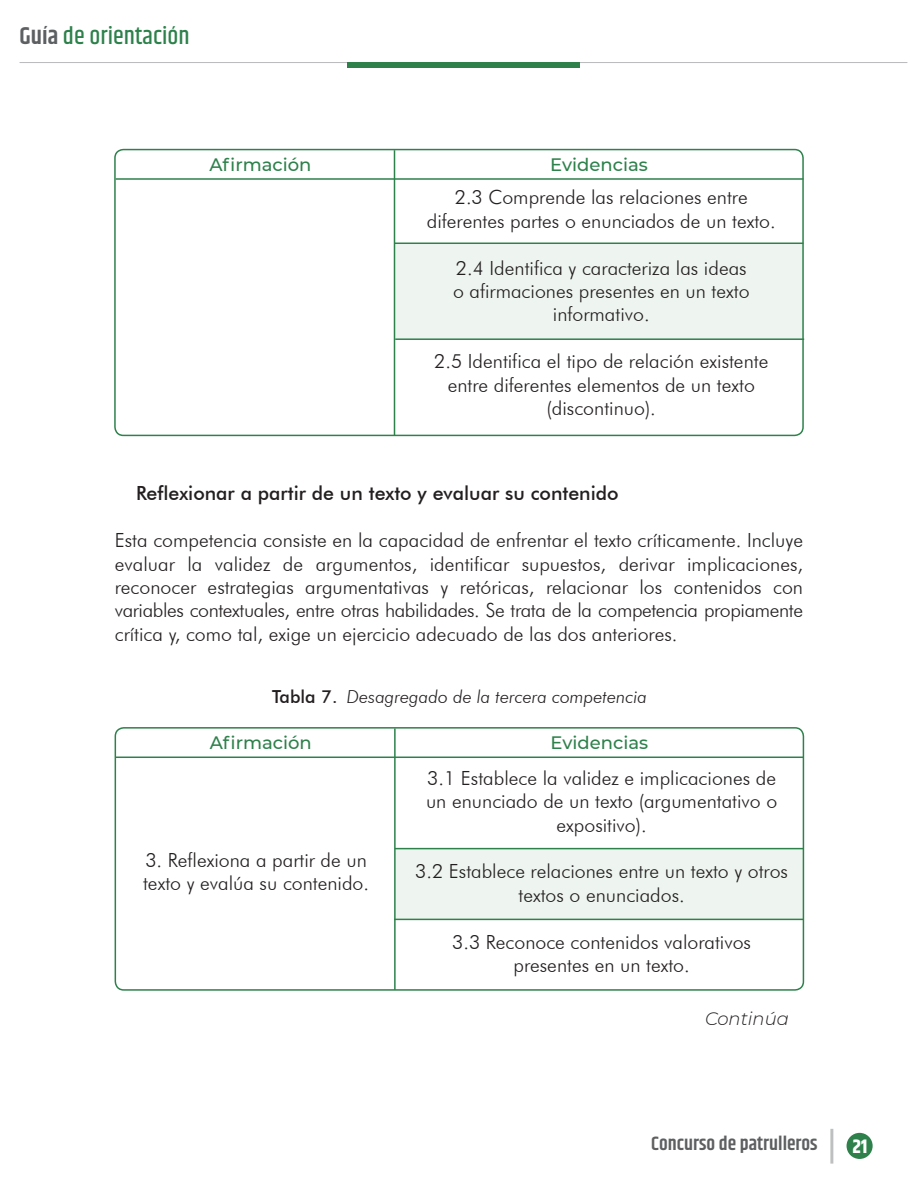
<style>
.page{position:relative;width:918px;height:1188px;background:#fff}
.page>*{position:absolute;margin:0;border:0;box-sizing:border-box;transform-origin:0 0}
.t1{font:500 24.45px "Khand";letter-spacing:.005em;color:#2d814b}
.t2{font:300 19.5px/23.4px "Futura BT";color:#231f20;text-align:center}
.t3{font:500 19.5px "Futura BT";color:#231f20}
.t4{font:600 19.5px "Khand";color:#5d5f61}
.t5{font:700 19.5px "Khand";color:#fff}
.t6{font:500 18px "Montserrat";color:#2d814b}
.t7{font:italic 300 18px "Futura BT";color:#231f20}
.t8{font:italic 300 18px "Montserrat";color:#231f20}
.s1{font-weight:600;color:#5d6062}
.s2{font-weight:500;font-style:normal}
</style>
<div class="page">
<hr style="left:20px;top:62px;width:887px;height:1px;background:#b9b8bb">
<div style="left:347px;top:63px;width:233px;height:5px;background:#2e814b"></div>
<hr style="left:830px;top:1129px;width:3px;height:35px;background:#5d5f61">
<div style="left:847px;top:1133px;width:26px;height:26px;background:#2e814b;border-radius:50%"></div>
<div style="left:394px;top:243px;width:409px;height:97px;background:#eef5f0"></div>
<hr style="left:394px;top:150px;width:1px;height:285px;background:#2d814b">
<hr style="left:394px;top:243px;width:409px;height:1px;background:#2d814b">
<hr style="left:395px;top:338px;width:409px;height:2px;background:#2d814b">
<div style="left:114px;top:149px;width:690px;height:287px;border:2px solid #2d814b;border-radius:9px"></div>
<hr style="left:116px;top:178px;width:687px;height:2px;background:#2d814b">
<div style="left:395px;top:849px;width:408px;height:70px;background:#eef5f0"></div>
<hr style="left:394px;top:728px;width:2px;height:262px;background:#2d814b">
<hr style="left:395px;top:848px;width:409px;height:1px;background:#2d814b">
<hr style="left:394px;top:919px;width:409px;height:1px;background:#2d814b">
<div style="left:115px;top:727px;width:689px;height:264px;border:2px solid #2d814b;border-radius:9px"></div>
<hr style="left:116px;top:757px;width:688px;height:1px;background:#2d814b">
<p class="t1" style="left:20px;top:20px;width:172px"><span class="s1">Guía</span> de orientación</p>
<p class="t6" style="left:210px;top:152px;width:103px">Afirmación</p>
<p class="t6" style="left:550px;top:152px;width:99px">Evidencias</p>
<p class="t2" style="left:427px;top:186px;width:350px">2.3 Comprende las relaciones entre diferentes partes o enunciados de un texto.</p>
<p class="t2" style="left:453px;top:256px;width:298px">2.4 Identifica y caracteriza las ideas o afirmaciones presentes en un texto informativo.</p>
<p class="t2" style="left:434px;top:349px;width:336px">2.5 Identifica el tipo de relación existente entre diferentes elementos de un texto (discontinuo).</p>
<p class="t3" style="left:136px;top:482px;width:484px">Reflexionar a partir de un texto y evaluar su contenido</p>
<p class="t2" style="left:115px;top:528px;width:690px;text-align:justify">Esta competencia consiste en la capacidad de enfrentar el texto críticamente. Incluye evaluar la validez de argumentos, identificar supuestos, derivar implicaciones, reconocer estrategias argumentativas y retóricas, relacionar los contenidos con variables contextuales, entre otras habilidades. Se trata de la competencia propiamente crítica y, como tal, exige un ejercicio adecuado de las dos anteriores.</p>
<p class="t7" style="left:272px;top:686px;width:376px"><span class="s2">Tabla 7.</span> Desagregado de la tercera competencia</p>
<p class="t6" style="left:210px;top:731px;width:103px">Afirmación</p>
<p class="t6" style="left:551px;top:731px;width:99px">Evidencias</p>
<p class="t2" style="left:143px;top:848px;width:228px;text-align:left">3. Reflexiona a partir de un texto y evalúa su contenido.</p>
<p class="t2" style="left:426px;top:766px;width:353px">3.1 Establece la validez e implicaciones de un enunciado de un texto (argumentativo o expositivo).</p>
<p class="t2" style="left:415px;top:860px;width:374px">3.2 Establece relaciones entre un texto y otros textos o enunciados.</p>
<p class="t2" style="left:452px;top:930px;width:300px">3.3 Reconoce contenidos valorativos presentes en un texto.</p>
<p class="t8" style="left:705px;top:1007px;width:85px">Continúa</p>
<p class="t4" style="left:651px;top:1131px;width:168px">Concurso de patrulleros</p>
<p class="t5" style="left:853px;top:1132px;width:16px">21</p>
</div>
